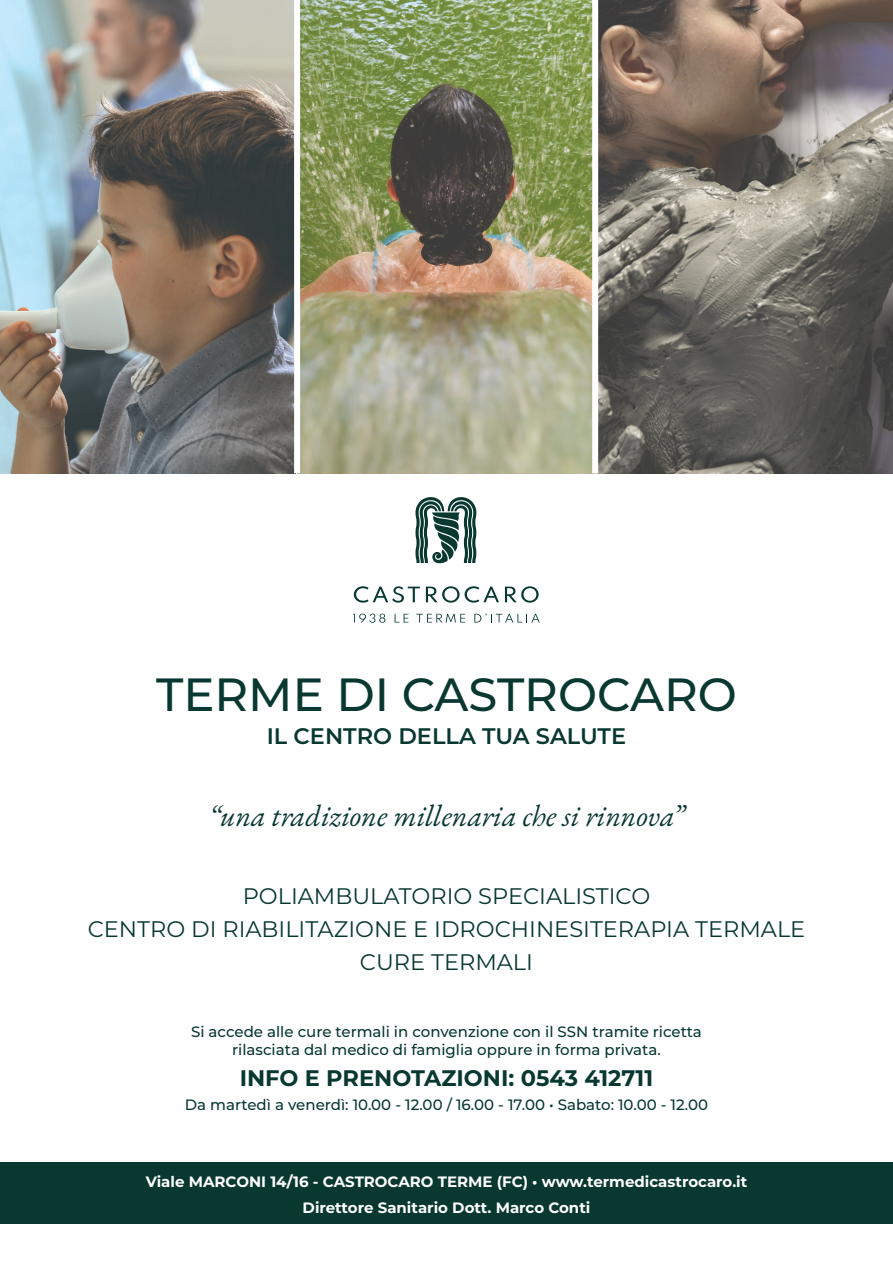
<style>
.page{position:relative;width:893px;height:1263px;background:#fff}
.page>*{position:absolute;margin:0;border:0;box-sizing:border-box;transform-origin:0 0}
.t1{font:500 46.5px "Montserrat";color:#083830}
.t2{font:italic 30px "EB Garamond";color:#083830}
.t3{font:22.5px "Montserrat";color:#083830}
.t4{font:700 22.5px "Montserrat";color:#083830}
.t5{font:600 22.5px "Montserrat";color:#083830}
.t6{font:500 15px "Montserrat";color:#083830}
.t7{font:700 15px "Montserrat";color:#fff}
</style>
<div class="page">
<div style="left:0;top:1162px;width:893px;height:61px;background:#083830"></div>
<img style="left:0;top:0;width:294px;height:473px">
<img style="left:300px;top:0;width:292px;height:473px">
<img style="left:598px;top:0;width:295px;height:473px">
<svg style="left:354px;top:586px;width:66px;height:17px"></svg>
<svg style="left:426px;top:586px;width:73px;height:17px"></svg>
<svg style="left:505px;top:586px;width:34px;height:17px"></svg>
<svg style="left:353px;top:614px;width:32px;height:9px"></svg>
<svg style="left:395px;top:614px;width:13px;height:8px"></svg>
<svg style="left:416px;top:614px;width:49px;height:8px"></svg>
<svg style="left:474px;top:614px;width:66px;height:8px"></svg>
<svg style="left:415px;top:497px;width:61px;height:66px"></svg>
<p class="t1" style="left:156px;top:662px;width:582px">TERME DI CASTROCARO</p>
<p class="t5" style="left:267px;top:720px;width:361px">IL CENTRO DELLA TUA SALUTE</p>
<p class="t2" style="left:209px;top:796px;width:477px">“una tradizione millenaria che si rinnova”</p>
<p class="t3" style="left:243px;top:881px;width:409px">POLIAMBULATORIO SPECIALISTICO</p>
<p class="t3" style="left:88px;top:914px;width:719px">CENTRO DI RIABILITAZIONE E IDROCHINESITERAPIA TERMALE</p>
<p class="t3" style="left:360px;top:947px;width:175px">CURE TERMALI</p>
<p class="t6" style="left:191px;top:1021px;width:512px">Si accede alle cure termali in convenzione con il SSN tramite ricetta</p>
<p class="t6" style="left:232px;top:1039px;width:430px">rilasciata dal medico di famiglia oppure in forma privata.</p>
<p class="t4" style="left:240px;top:1062px;width:415px">INFO E PRENOTAZIONI: 0543 412711</p>
<p class="t6" style="left:185px;top:1095px;width:525px">Da martedì a venerdì: 10.00 - 12.00 / 16.00 - 17.00 • Sabato: 10.00 - 12.00</p>
<p class="t7" style="left:146px;top:1171px;width:603px">Viale MARCONI 14/16 - CASTROCARO TERME (FC) • www.termedicastrocaro.it</p>
<p class="t7" style="left:303px;top:1196px;width:289px">Direttore Sanitario Dott. Marco Conti</p>
</div>
